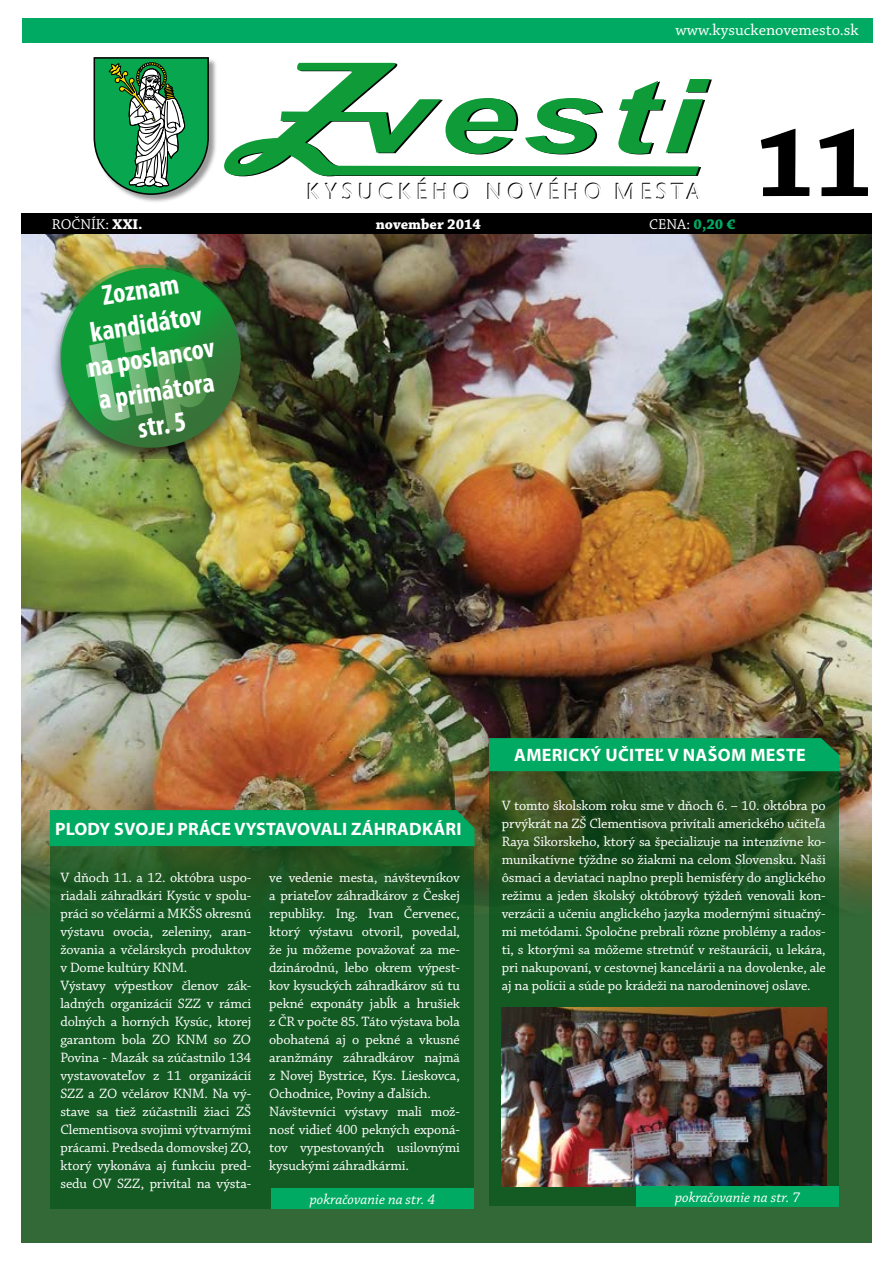
<style>
.page{position:relative;width:893px;height:1263px;background:#fff}
.page>*{position:absolute;margin:0;border:0;box-sizing:border-box;transform-origin:0 0}
.t1{font:700 103.95px "Chaparral Pro";color:#000}
.t2{font:700 condensed 28.5px/34.2px "Myriad Pro";color:#fff;text-align:center}
.t3{font:23.55px "Nimbus Sans DOT";letter-spacing:.185em;color:#000}
.t4{font:700 18px "Myriad Pro";letter-spacing:.01em;color:#fff}
.t5{font:16.5px "Chaparral Pro";color:#fff}
.t6{font:italic 15px "Chaparral Pro";color:#fff}
.t7{font:15px "Chaparral Pro";color:#fff}
.t8{font:700 15px "Chaparral Pro";color:#fff}
.t9{font:14.25px/18px "Chaparral Pro";letter-spacing:-.01em;color:#fff}
.s1{font-weight:700}
.s2{font-weight:700;color:#00aa62}
</style>
<div class="page">
<div style="left:21px;top:234px;width:851px;height:1008px;background:#326936"></div>
<img style="left:21px;top:234px;width:851px;height:720px">
<div style="left:22px;top:18px;width:850px;height:25px;background:#00aa62"></div>
<div style="left:21px;top:213px;width:851px;height:21px;background:#000"></div>
<div style="left:95px;top:58px;width:123px;height:145px;background:#000;opacity:.4"></div>
<svg style="left:94px;top:57px;width:115px;height:138px"></svg>
<svg style="left:48px;top:261px;width:204px;height:198px"></svg>
<img style="left:49px;top:265px;width:204px;height:194px">
<img style="left:53px;top:264px;width:195px;height:191px">
<svg style="left:50px;top:846px;width:423px;height:363px;background:#165922"></svg>
<div style="left:50px;top:810px;width:425px;height:36px;background:#00aa62"></div>
<div style="left:271px;top:1188px;width:203px;height:21px;background:#00aa62"></div>
<svg style="left:224px;top:63px;width:488px;height:113px"></svg>
<svg style="left:489px;top:771px;width:350px;height:435px;background:#1c5522"></svg>
<div style="left:489px;top:738px;width:350px;height:33px;background:#00aa62"></div>
<img style="left:502px;top:1007px;width:324px;height:179px">
<div style="left:636px;top:1186px;width:203px;height:20px;background:#00aa62"></div>
<p class="t5" style="left:676px;top:20px;width:185px">www.kysuckenovemesto.sk</p>
<h3 class="t3" style="left:306px;top:177px;width:396px">KYSUCKÉHO NOVÉHO MESTA</h3>
<p class="t7" style="left:52px;top:216px;width:92px">ROČNÍK: <span class="s1">XXI.</span></p>
<p class="t8" style="left:376px;top:215px;width:107px">november 2014</p>
<p class="t7" style="left:649px;top:216px;width:88px">CENA: <span class="s2">0,20 €</span></p>
<h2 class="t2" style="left:75px;top:282px;width:129px;rotate:-9deg">Zoznam kandidátov na poslancov a primátora str. 5</h2>
<h1 class="t1" style="left:756px;top:102px;width:119px">11</h1>
<p class="t4" style="left:55px;top:817px;width:408px">PLODY SVOJEJ PRÁCE VYSTAVOVALI ZÁHRADKÁRI</p>
<p class="t9" style="left:60px;top:869px;width:192px">V dňoch 11. a 12. októbra uspo&shy;riadali záhradkári Kysúc v spolu&shy;práci so včelármi a MKŠS okresnú výstavu ovocia, zeleniny, aran&shy;žovania a včelárskych produktov v Dome kultúry KNM.<br>Výstavy výpestkov členov zák&shy;ladných organizácií SZZ v rámci dolných a horných Kysúc, ktorej garantom bola ZO KNM so ZO<br>Povina - Mazák sa zúčastnilo 134 vystavovateľov z 11 organizácií<br>SZZ a ZO včelárov KNM. Na vý&shy;stave sa tiež zúčastnili žiaci ZŠ<br>Clementisova svojimi výtvarnými prácami. Predseda domovskej ZO, ktorý vykonáva aj funkciu pred&shy;sedu OV SZZ, privítal na výsta-</p>
<p class="t9" style="left:269px;top:869px;width:192px">ve vedenie mesta, návštevníkov a priateľov záhradkárov z Českej republiky. Ing. Ivan Červenec, ktorý výstavu otvoril, povedal, že ju môžeme považovať za me&shy;dzinárodnú, lebo okrem výpest&shy;kov kysuckých záhradkárov sú tu pekné exponáty jabĺk a hrušiek z ČR v počte 85. Táto výstava bola obohatená aj o pekné a vkusné aranžmány záhradkárov najmä z Novej Bystrice, Kys. Lieskovca,<br>Ochodnice, Poviny a ďalších.<br>Návštevníci výstavy mali mož&shy;nosť vidieť 400 pekných exponá&shy;tov vypestovaných usilovnými kysuckými záhradkármi.</p>
<p class="t6" style="left:310px;top:1191px;width:127px">pokračovanie na str. 4</p>
<p class="t4" style="left:514px;top:744px;width:293px">AMERICKÝ UČITEĽ V NAŠOM MESTE</p>
<p class="t9" style="left:502px;top:797px;width:326px;text-align:justify">V tomto školskom roku sme v dňoch 6. – 10. októbra po prvýkrát na ZŠ Clementisova privítali amerického učiteľa Raya Sikorskeho, ktorý sa špecializuje na intenzívne ko&shy;munikatívne týždne so žiakmi na celom Slovensku. Naši ôsmaci a deviataci naplno prepli hemisféry do anglického režimu a jeden školský októbrový týždeň venovali kon&shy;verzácii a učeniu anglického jazyka modernými situačný&shy;mi metódami. Spoločne prebrali rôzne problémy a rados&shy;ti, s ktorými sa môžeme stretnúť v reštaurácii, u lekára, pri nakupovaní, v cestovnej kancelárii a na dovolenke, ale aj na polícii a súde po krádeži na narodeninovej oslave.</p>
<p class="t6" style="left:675px;top:1189px;width:127px">pokračovanie na str. 7</p>
</div>
